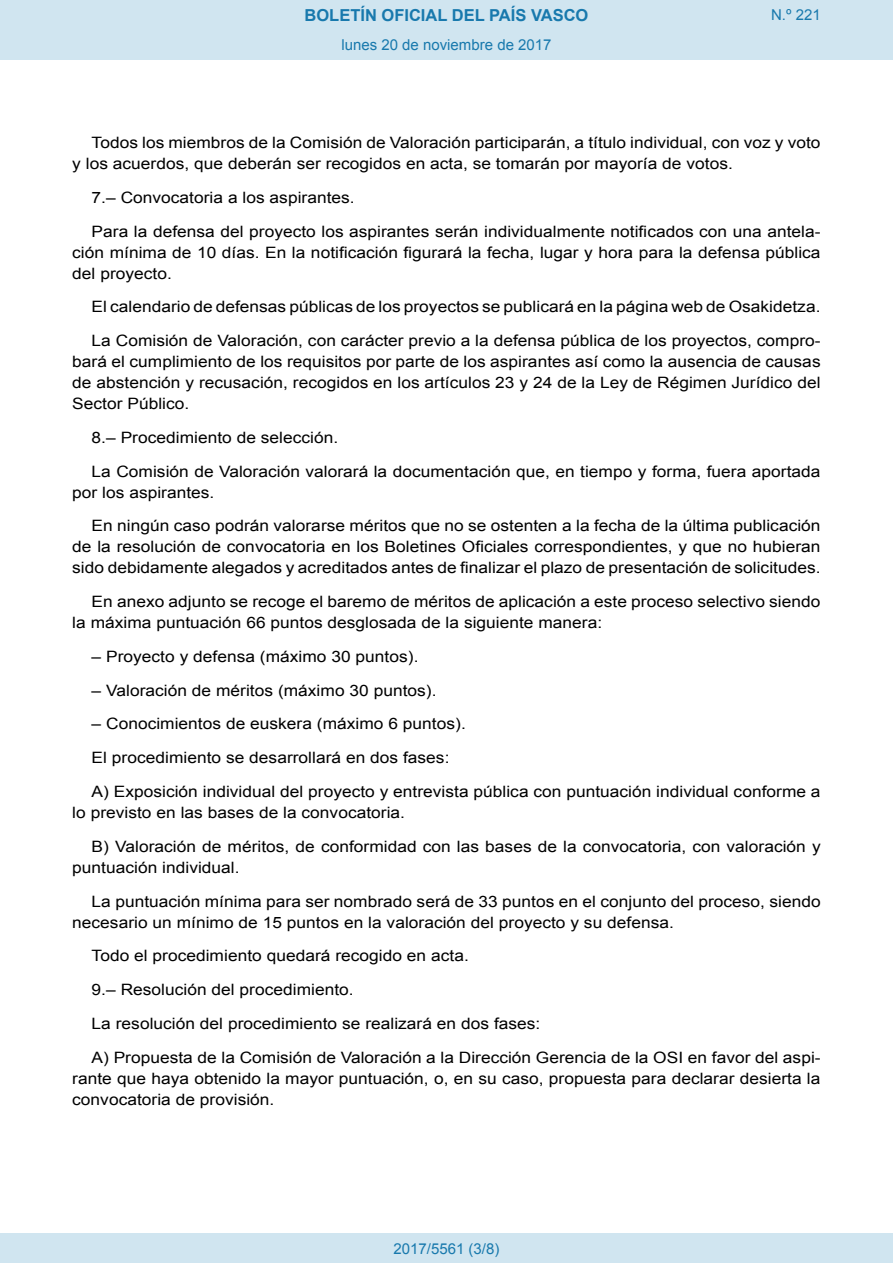
<style>
.page{position:relative;width:893px;height:1263px;background:#fff}
.page>*{position:absolute;margin:0;border:0;box-sizing:border-box;transform-origin:0 0}
.t1{font:700 16.5px "Arial";color:#1879ad}
.BOPVDetalle{font:15.6px/21px "Arial";color:#000;scale:1.11 1}
.Paginacion_Centro{font:15px "Arial";color:#1879ad}
</style>
<div class="page">
<div style="left:0;top:0;width:893px;height:60px;background:#d0e5f0"></div>
<div style="left:0;top:1233px;width:893px;height:30px;background:#d0e5f0"></div>
<p class="t1" style="left:305px;top:4px;width:285px">BOLETÍN OFICIAL DEL PAÍS VASCO</p>
<p class="Paginacion_Centro" style="left:341px;top:35px;width:212px">lunes 20 de noviembre de 2017</p>
<p class="Paginacion_Centro" style="left:771px;top:5px;width:51px">N.º 221</p>
<p class="BOPVDetalle" style="left:72px;top:132px;width:676px;text-indent:19px">Todos los miembros de la Comisión de Valoración participarán, a título individual, con voz y voto y los acuerdos, que deberán ser recogidos en acta, se tomarán por mayoría de votos.</p>
<p class="BOPVDetalle" style="left:92px;top:187px;width:238px">7.– Convocatoria a los aspirantes.</p>
<p class="BOPVDetalle" style="left:72px;top:221px;width:676px;text-align:justify;text-indent:19px">Para la defensa del proyecto los aspirantes serán individualmente notificados con una antela&shy;ción mínima de 10 días. En la notificación figurará la fecha, lugar y hora para la defensa pública del proyecto.</p>
<p class="BOPVDetalle" style="left:92px;top:297px;width:658px">El calendario de defensas públicas de los proyectos se publicará en la página web de Osakidetza.</p>
<p class="BOPVDetalle" style="left:72px;top:330px;width:676px;text-align:justify;text-indent:19px">La Comisión de Valoración, con carácter previo a la defensa pública de los proyectos, compro&shy;bará el cumplimiento de los requisitos por parte de los aspirantes así como la ausencia de causas de abstención y recusación, recogidos en los artículos 23 y 24 de la Ley de Régimen Jurídico del Sector Público.</p>
<p class="BOPVDetalle" style="left:92px;top:427px;width:224px">8.– Procedimiento de selección.</p>
<p class="BOPVDetalle" style="left:72px;top:461px;width:675px;text-indent:19px">La Comisión de Valoración valorará la documentación que, en tiempo y forma, fuera aportada por los aspirantes.</p>
<p class="BOPVDetalle" style="left:72px;top:516px;width:676px;text-align:justify;text-indent:19px">En ningún caso podrán valorarse méritos que no se ostenten a la fecha de la última publicación de la resolución de convocatoria en los Boletines Oficiales correspondientes, y que no hubieran sido debidamente alegados y acreditados antes de finalizar el plazo de presentación de solicitudes.</p>
<p class="BOPVDetalle" style="left:72px;top:591px;width:675px;text-indent:19px">En anexo adjunto se recoge el baremo de méritos de aplicación a este proceso selectivo siendo la máxima puntuación 66 puntos desglosada de la siguiente manera:</p>
<p class="BOPVDetalle" style="left:92px;top:646px;width:296px">– Proyecto y defensa (máximo 30 puntos).</p>
<p class="BOPVDetalle" style="left:92px;top:680px;width:312px">– Valoración de méritos (máximo 30 puntos).</p>
<p class="BOPVDetalle" style="left:92px;top:714px;width:339px">– Conocimientos de euskera (máximo 6 puntos).</p>
<p class="BOPVDetalle" style="left:92px;top:747px;width:324px">El procedimiento se desarrollará en dos fases:</p>
<p class="BOPVDetalle" style="left:72px;top:781px;width:676px;text-indent:19px">A) Exposición individual del proyecto y entrevista pública con puntuación individual conforme a lo previsto en las bases de la convocatoria.</p>
<p class="BOPVDetalle" style="left:72px;top:836px;width:676px;text-indent:19px">B) Valoración de méritos, de conformidad con las bases de la convocatoria, con valoración y puntuación individual.</p>
<p class="BOPVDetalle" style="left:72px;top:891px;width:676px;text-indent:19px">La puntuación mínima para ser nombrado será de 33 puntos en el conjunto del proceso, siendo necesario un mínimo de 15 puntos en la valoración del proyecto y su defensa.</p>
<p class="BOPVDetalle" style="left:92px;top:945px;width:341px">Todo el procedimiento quedará recogido en acta.</p>
<p class="BOPVDetalle" style="left:92px;top:979px;width:238px">9.– Resolución del procedimiento.</p>
<p class="BOPVDetalle" style="left:92px;top:1013px;width:406px">La resolución del procedimiento se realizará en dos fases:</p>
<p class="BOPVDetalle" style="left:72px;top:1047px;width:676px;text-align:justify;text-indent:19px">A) Propuesta de la Comisión de Valoración a la Dirección Gerencia de la OSI en favor del aspi&shy;rante que haya obtenido la mayor puntuación, o, en su caso, propuesta para declarar desierta la convocatoria de provisión.</p>
<p class="Paginacion_Centro" style="left:393px;top:1238px;width:107px">2017/5561 (3/8)</p>
</div>
